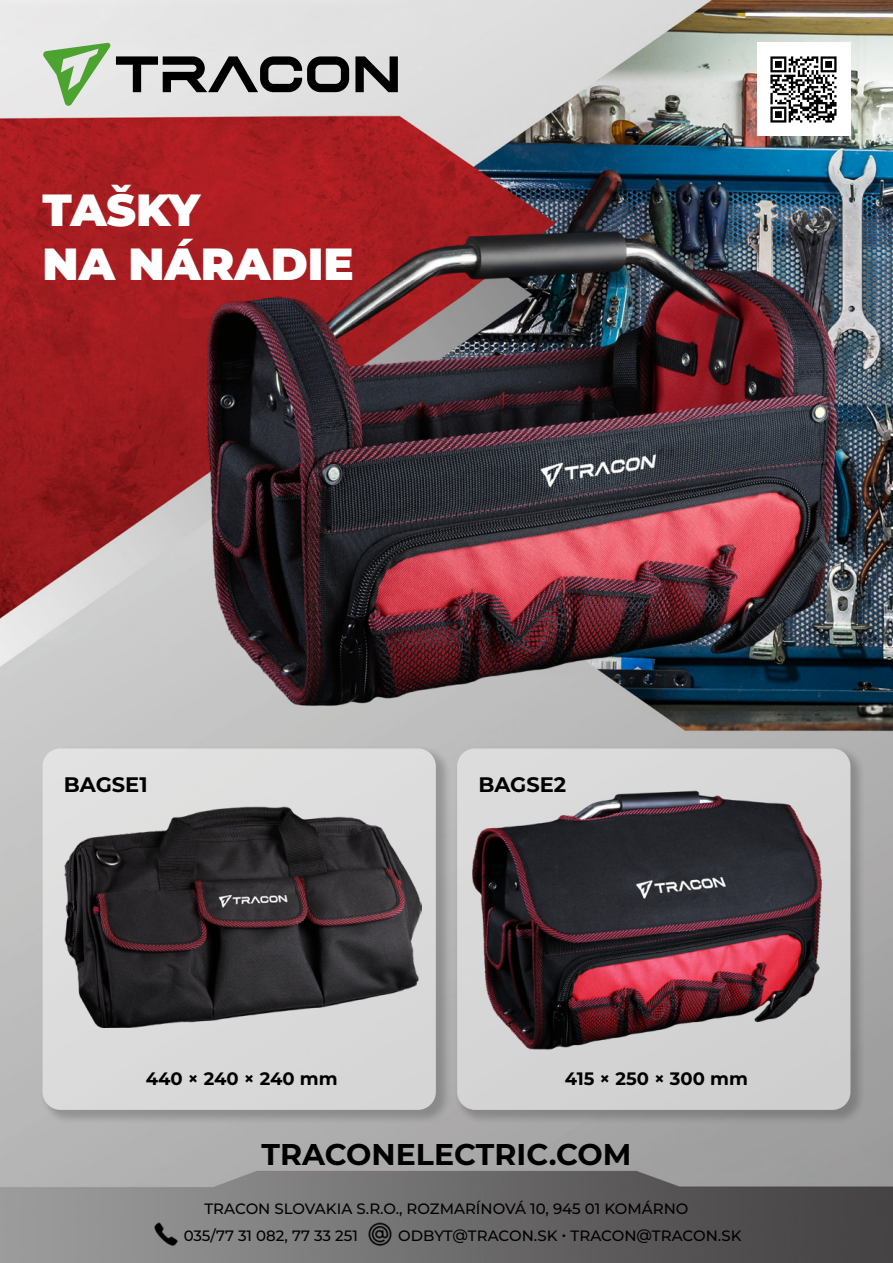
<style>
.page{position:relative;width:893px;height:1263px;background:#fff}
.page>*{position:absolute;margin:0;border:0;box-sizing:border-box;transform-origin:0 0}
.t1{font:900 45px/54px "Montserrat";color:#fff}
.t2{font:700 30px "Montserrat";color:#000}
.t3{font:700 21px "Montserrat";color:#000}
.t4{font:700 18px "Montserrat";color:#000}
.t5{font:500 15px/27px "Montserrat";color:#000}
</style>
<div class="page">
<img style="left:0;top:0;width:893px;height:1263px">
<svg style="left:355px;top:56px;width:43px;height:36px;background:#5e5e5e"></svg>
<svg style="left:43px;top:43px;width:306px;height:64px;background:#abb2a9"></svg>
<div style="left:454px;top:745px;width:412px;height:380px;background:#000;opacity:.4"></div>
<div style="left:457px;top:748px;width:393px;height:362px;background:#d4d4d4;border-radius:18px"></div>
<div style="left:39px;top:745px;width:412px;height:380px;background:#000;opacity:.4"></div>
<div style="left:43px;top:748px;width:393px;height:362px;background:#dbdbdb;border-radius:18px"></div>
<img style="left:64px;top:807px;width:358px;height:220px">
<img style="left:197px;top:224px;width:649px;height:488px">
<img style="left:472px;top:790px;width:350px;height:260px">
<img style="left:757px;top:43px;width:93px;height:93px">
<img style="left:153px;top:1222px;width:25px;height:25px">
<img style="left:368px;top:1222px;width:25px;height:25px">
<h1 class="t1" style="left:43px;top:181px;width:313px">TAŠKY<br>NA NÁRADIE</h1>
<h3 class="t3" style="left:64px;top:769px;width:85px">BAGSE1</h3>
<h3 class="t3" style="left:478px;top:769px;width:89px">BAGSE2</h3>
<p class="t4" style="left:146px;top:1065px;width:193px">440 × 240 × 240 mm</p>
<p class="t4" style="left:565px;top:1065px;width:185px">415 × 250 × 300 mm</p>
<h2 class="t2" style="left:261px;top:1133px;width:372px">TRACONELECTRIC.COM</h2>
<p class="t5" style="left:184px;top:1194px;width:506px;text-indent:21px">TRACON SLOVAKIA S.R.O., ROZMARÍNOVÁ 10, 945 01 KOMÁRNO<br>035/77 31 082, 77 33 251</p>
<p class="t5" style="left:398px;top:1221px;width:345px">ODBYT@TRACON.SK • TRACON@TRACON.SK</p>
</div>
